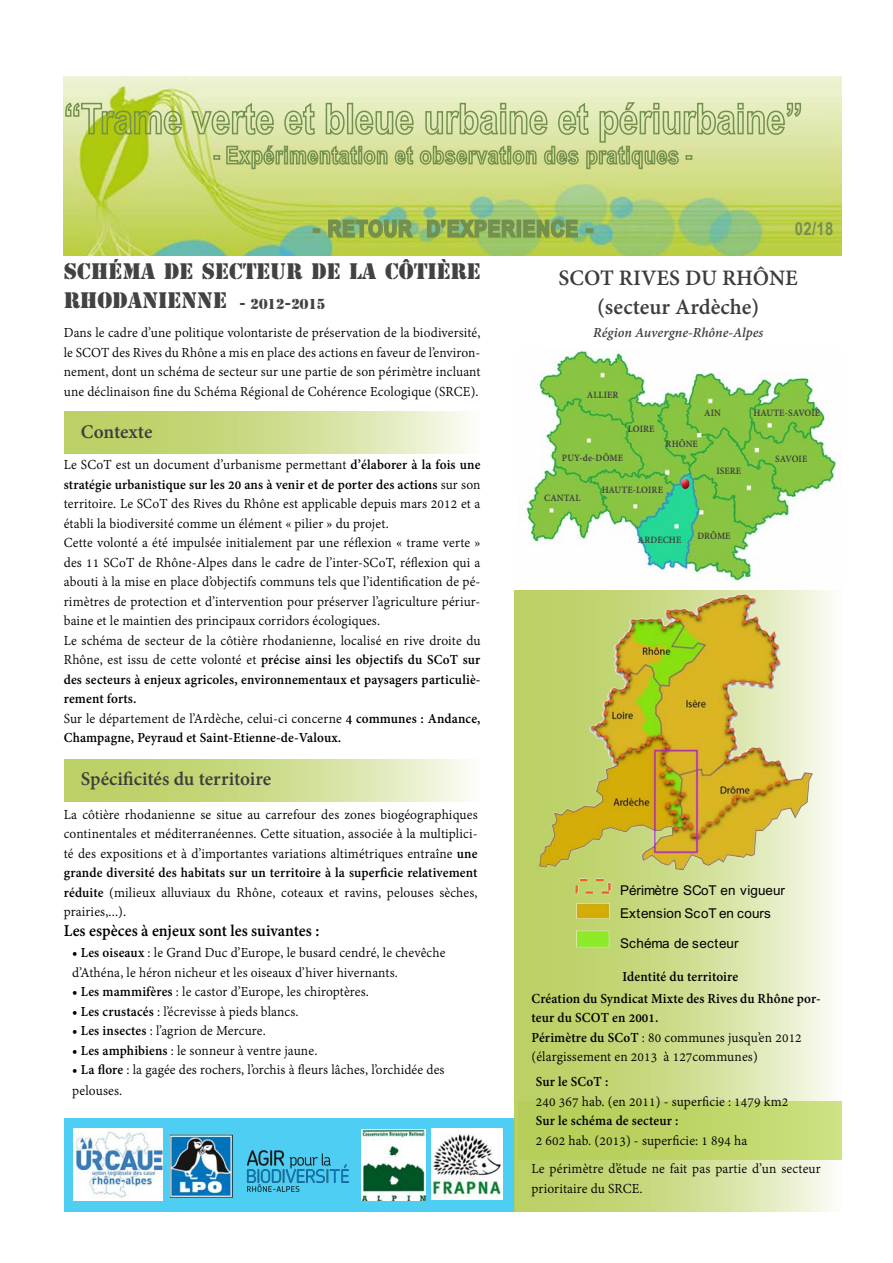
<style>
.page{position:relative;width:893px;height:1263px;background:#fff}
.page>*{position:absolute;margin:0;border:0;box-sizing:border-box;transform-origin:0 0}
.Localisation_de_l_ac{font:700 24px "Adobe Devanagari";color:#3c3c3d}
.Nom_de_l_action{font:21px/28.8px "Stencil Std";color:#414243}
.SousTitre_-_Parties{font:700 21px "Adobe Devanagari";letter-spacing:-.005em;color:#3d3d3d}
.Texte_commun{font:700 18px "Adobe Devanagari";color:#000;scale:.96 1}
.SOUS_Grand_Titre_1{font:700 18px "Arial Narrow";color:#74904e}
.Texte_commun-2{font:15px/19.5px "Adobe Devanagari";letter-spacing:.01em;color:#000;text-align:justify;scale:.96 1}
.Texte_commun-3{font:700 15px/19.5px "Adobe Devanagari";letter-spacing:.01em;color:#000;scale:.96 1}
.Région_AuRA{font:italic 700 15px "Adobe Devanagari";color:#414243}
.t1{font:13.5px/23.4px "Arial";color:#000}
.Date_de_l_action{font:13.5px "Stencil Std";color:#414243}
.Départements{font:700 10.5px "Adobe Devanagari";letter-spacing:.01em;color:#3c3c3d;scale:.96 1}
.s1{font-weight:700}
.s2{font-weight:400}
</style>
<div class="page">
<svg style="left:64px;top:411px;width:406px;height:43px;background:#d0df95"></svg>
<svg style="left:64px;top:759px;width:406px;height:42px;background:#d0de95"></svg>
<div style="left:64px;top:1118px;width:450px;height:94px;background:#4dcef2"></div>
<img style="left:64px;top:77px;width:778px;height:178px">
<svg style="left:313px;top:228px;width:7px;height:5px"></svg>
<svg style="left:327px;top:217px;width:89px;height:23px;background:#8cab57"></svg>
<svg style="left:425px;top:213px;width:154px;height:32px;background:#92b25a"></svg>
<div style="left:585px;top:228px;width:8px;height:5px;border:3px solid #74904e"></div>
<svg style="left:64px;top:102px;width:119px;height:34px;background:#b5c861"></svg>
<svg style="left:190px;top:101px;width:612px;height:69px;background:#c8d495"></svg>
<img style="left:74px;top:1128px;width:89px;height:73px">
<img style="left:170px;top:1134px;width:178px;height:64px">
<img style="left:361px;top:1129px;width:64px;height:72px">
<img style="left:432px;top:1128px;width:71px;height:72px">
<img style="left:524px;top:350px;width:317px;height:231px">
<div style="left:679px;top:477px;width:11px;height:9px;background:#fff;opacity:.75"></div>
<div style="left:679px;top:479px;width:11px;height:12px;background:#231f20;opacity:.75"></div>
<svg style="left:514px;top:590px;width:328px;height:622px;background:#cfdf94"></svg>
<img style="left:540px;top:590px;width:276px;height:279px">
<img style="left:573px;top:869px;width:45px;height:84px">
<p class="SOUS_Grand_Titre_1" style="left:795px;top:215px;width:40px">02/18</p>
<p class="Nom_de_l_action" style="left:64px;top:257px;width:418px">SCHÉMA DE SECTEUR DE LA CÔTIÈRE<br>RHODANIENNE</p>
<p class="Localisation_de_l_ac" style="left:558px;top:264px;width:241px">SCOT RIVES DU RHÔNE</p>
<p class="Localisation_de_l_ac" style="left:597px;top:293px;width:164px">(secteur Ardèche)</p>
<p class="Date_de_l_action" style="left:239px;top:295px;width:88px">- 2012-2015</p>
<p class="Texte_commun-2" style="left:64px;top:324px;width:436px">Dans le cadre d’une politique volontariste de préservation de la biodiversité,</p>
<p class="Région_AuRA" style="left:593px;top:324px;width:172px">Région Auvergne-Rhône-Alpes</p>
<p class="Texte_commun-2" style="left:64px;top:344px;width:436px">le SCOT des Rives du Rhône a mis en place des actions en faveur de l’environ&shy;nement, dont un schéma de secteur sur une partie de son périmètre incluant une déclinaison fine du Schéma Régional de Cohérence Ecologique (SRCE).</p>
<p class="Départements" style="left:587px;top:388px;width:35px">ALLIER</p>
<p class="SousTitre_-_Parties" style="left:81px;top:420px;width:73px">Contexte</p>
<p class="Texte_commun-2" style="left:64px;top:456px;width:436px">Le SCoT est un document d’urbanisme permettant <span class="s1">d’élaborer à la fois une stratégie urbanistique sur les 20 ans à venir et de porter des actions</span> sur son territoire. Le SCoT des Rives du Rhône est applicable depuis mars 2012 et a établi la biodiversité comme un élément « pilier » du projet.</p>
<p class="Texte_commun-2" style="left:64px;top:534px;width:436px">Cette volonté a été impulsée initialement par une réflexion « trame verte » des 11 SCoT de Rhône-Alpes dans le cadre de l’inter-SCoT, réflexion qui a abouti à la mise en place d’objectifs communs tels que l’identification de pé&shy;rimètres de protection et d’intervention pour préserver l’agriculture périur&shy;baine et le maintien des principaux corridors écologiques.</p>
<p class="Texte_commun-3" style="left:64px;top:632px;width:436px;text-align:justify"><span class="s2">Le schéma de secteur de la côtière rhodanienne, localisé en rive droite du Rhône, est issu de cette volonté et</span> précise ainsi les objectifs du SCoT sur des secteurs à enjeux agricoles, environnementaux et paysagers particuliè&shy;rement forts.</p>
<p class="Texte_commun-3" style="left:64px;top:710px;width:436px"><span class="s2">Sur le département de l’Ardèche, celui-ci concerne</span> 4 communes : Andance,<br>Champagne, Peyraud et Saint-Etienne-de-Valoux.</p>
<p class="SousTitre_-_Parties" style="left:81px;top:767px;width:192px">Spécificités du territoire</p>
<p class="Texte_commun-2" style="left:64px;top:806px;width:433px">La côtière rhodanienne se situe au carrefour des zones biogéographiques continentales et méditerranéennes. Cette situation, associée à la multiplici&shy;té des expositions et à d’importantes variations altimétriques entraîne <span class="s1">une grande diversité des habitats sur un territoire à la superficie relativement réduite</span> (milieux alluviaux du Rhône, coteaux et ravins, pelouses sèches, prairies,...).</p>
<p class="Texte_commun" style="left:64px;top:920px;width:268px">Les espèces à enjeux sont les suivantes :</p>
<p class="Texte_commun-2" style="left:72px;top:944px;width:390px"><span class="s1">• Les oiseaux</span> : le Grand Duc d’Europe, le busard cendré, le chevêche d’Athéna, le héron nicheur et les oiseaux d’hiver hivernants.</p>
<p class="Texte_commun-2" style="left:72px;top:983px;width:311px"><span class="s1">• Les mammifères</span> : le castor d’Europe, les chiroptères.</p>
<p class="Texte_commun-2" style="left:72px;top:1003px;width:237px"><span class="s1">• Les crustacés</span> : l’écrevisse à pieds blancs.</p>
<p class="Texte_commun-2" style="left:72px;top:1022px;width:203px"><span class="s1">• Les insectes</span> : l’agrion de Mercure.</p>
<p class="Texte_commun-2" style="left:72px;top:1042px;width:257px"><span class="s1">• Les amphibiens</span> : le sonneur à ventre jaune.</p>
<p class="Texte_commun-2" style="left:72px;top:1061px;width:389px;line-height:21px"><span class="s1">• La flore</span> : la gagée des rochers, l’orchis à fleurs lâches, l’orchidée des pelouses.</p>
<p class="Départements" style="left:704px;top:407px;width:19px">AIN</p>
<p class="Départements" style="left:754px;top:407px;width:71px">HAUTE-SAVOIE</p>
<p class="Départements" style="left:775px;top:453px;width:35px">SAVOIE</p>
<p class="Départements" style="left:628px;top:423px;width:29px">LOIRE</p>
<p class="Départements" style="left:666px;top:438px;width:35px">RHÔNE</p>
<p class="Départements" style="left:562px;top:452px;width:65px">PUY-de-DÔME</p>
<p class="Départements" style="left:544px;top:492px;width:39px">CANTAL</p>
<p class="Départements" style="left:716px;top:465px;width:27px">ISERE</p>
<p class="Départements" style="left:602px;top:484px;width:65px">HAUTE-LOIRE</p>
<p class="Départements" style="left:638px;top:534px;width:47px">ARDECHE</p>
<p class="Départements" style="left:697px;top:530px;width:36px">DRÔME</p>
<p class="t1" style="left:620px;top:878px;width:167px">Périmètre SCoT en vigueur<br>Extension ScoT en cours</p>
<p class="t1" style="left:620px;top:931px;width:120px">Schéma de secteur</p>
<p class="Texte_commun-3" style="left:623px;top:968px;width:122px">Identité du territoire</p>
<p class="Texte_commun-3" style="left:532px;top:990px;width:303px">Création du Syndicat Mixte des Rives du Rhône por&shy;teur du SCOT en 2001.</p>
<p class="Texte_commun-2" style="left:532px;top:1028px;width:283px"><span class="s1">Périmètre du SCoT</span> : 80 communes jusqu’en 2012</p>
<p class="Texte_commun-2" style="left:532px;top:1048px;width:237px">(élargissement en 2013 à 127communes)</p>
<p class="Texte_commun-3" style="left:536px;top:1074px;width:77px">Sur le SCoT :</p>
<p class="Texte_commun-2" style="left:536px;top:1093px;width:265px">240 367 hab. (en 2011) - superficie : 1479 km2</p>
<p class="Texte_commun-3" style="left:536px;top:1113px;width:150px">Sur le schéma de secteur :</p>
<p class="Texte_commun-2" style="left:536px;top:1132px;width:222px">2 602 hab. (2013) - superficie: 1 894 ha</p>
<p class="Texte_commun-2" style="left:532px;top:1160px;width:303px">Le périmètre d’étude ne fait pas partie d’un secteur prioritaire du SRCE.</p>
</div>
